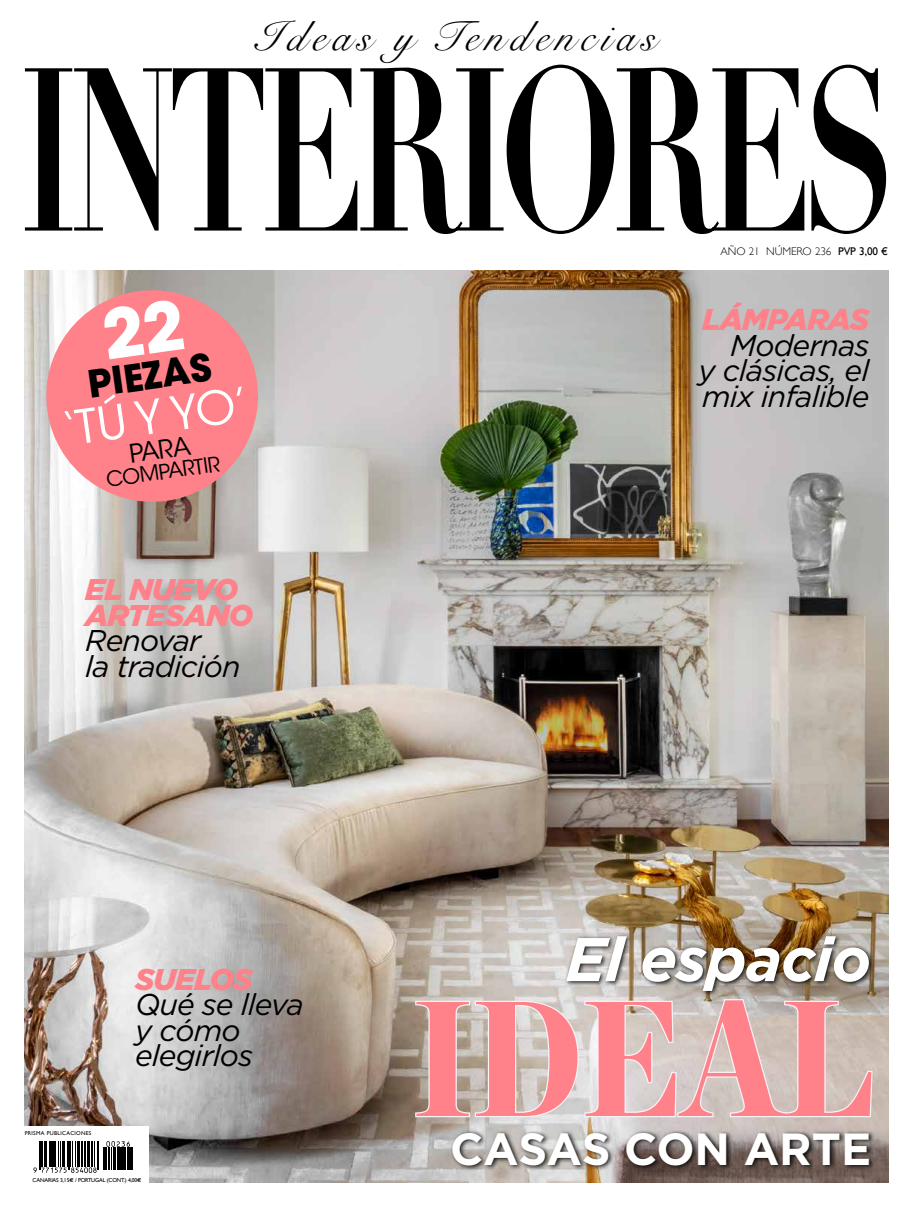
<style>
.page{position:relative;width:913px;height:1212px;background:#fff}
.page>*{position:absolute;margin:0;border:0;box-sizing:border-box;transform-origin:0 0}
.t1{font:900 163.5px "Chronicle Disp Cond";color:#ff8189}
.t2{font:italic 700 61.5px "Gotham";letter-spacing:-.02em;color:#fff}
.t3{font:46.5px "ITC Avant Garde Std";color:#fff}
.t4{font:700 45px "Gotham";color:#fff}
.t5{font:42px "Snell Roundhand";letter-spacing:.15em;color:#000}
.t6{font:700 37.5px "ITC Avant Garde Std";color:#000}
.t7{font:italic 30px/25.5px "Gotham";letter-spacing:-.03em;color:#000}
.t8{font:italic 900 30px/25.5px "Gotham";letter-spacing:-.03em;color:#ff8189}
.t9{font:25.5px "ITC Avant Garde Std";color:#000}
.t10{font:21px "ITC Avant Garde Std";color:#000}
.t11{font:300 11.1px "Gill Sans";letter-spacing:-.01em;color:#000}
.t12{font:5.7px "Gill Sans";letter-spacing:-.03em;color:#000}
.t13{font:5.55px "Gill Sans";letter-spacing:.05em;color:#000}
.s1{font-weight:400}
.s2{font-family:"Euro Sans";font-weight:700}
</style>
<div class="page">
<svg style="left:25px;top:65px;width:860px;height:169px"></svg>
<img style="left:25px;top:270px;width:862px;height:912px">
<div style="left:19px;top:1127px;width:130px;height:59px;background:#fff"></div>
<svg style="left:33px;top:1141px;width:97px;height:32px"></svg>
<hr style="left:130px;top:1147px;width:3px;height:23px;background:#000">
<svg style="left:414px;top:998px;width:459px;height:120px;background:#d0c7c1"></svg>
<div style="left:449px;top:1129px;width:426px;height:42px;background:#000;opacity:.9"></div>
<div style="left:563px;top:932px;width:312px;height:64px;background:#000;opacity:.9"></div>
<svg style="left:39px;top:283px;width:226px;height:226px;background:#ec999d"></svg>
<div style="left:102px;top:298px;width:82px;height:61px;background:#ff8189"></div>
<h3 class="t5" style="left:255px;top:3px;width:402px">Ideas y Tendencias</h3>
<p class="t6" style="left:84px;top:360px;width:126px;rotate:-8deg">PIEZAS</p>
<h3 class="t3" style="left:59px;top:401px;width:189px;rotate:-8deg">‘TÚ Y YO’</h3>
<p class="t9" style="left:127px;top:438px;width:63px;rotate:-8deg">PARA</p>
<p class="t10" style="left:104px;top:467px;width:116px;rotate:-8deg">COMPARTIR</p>
<p class="t8" style="left:85px;top:576px;width:169px">EL NUEVO<br>ARTESANO</p>
<p class="t7" style="left:85px;top:628px;width:157px">Renovar<br>la tradición</p>
<p class="t11" style="left:720px;top:243px;width:169px">AÑO 21 NÚMERO 236 <span class="s1">PVP 3,00 €</span></p>
<p class="t8" style="left:702px;top:306px;width:168px">LÁMPARAS</p>
<p class="t7" style="left:698px;top:332px;width:172px;text-align:justify;text-indent:32px">Modernas y clásicas, el mix infalible</p>
<p class="t13" style="left:25px;top:1130px;width:68px">PRISMA PUBLICACIONES</p>
<p class="t8" style="left:135px;top:965px;width:119px">SUELOS</p>
<p class="t7" style="left:135px;top:992px;width:170px">Qué se lleva y cómo elegirlos</p>
<p class="t12" style="left:33px;top:1177px;width:110px">CANARIAS 3,15<span class="s2">€</span> / PORTUGAL (CONT.) 4,00<span class="s2">€</span></p>
<h2 class="t2" style="left:565px;top:924px;width:307px">El espacio</h2>
<h1 class="t1" style="left:412px;top:927px;width:465px">IDEAL</h1>
<h3 class="t4" style="left:450px;top:1119px;width:422px">CASAS CON ARTE</h3>
</div>
